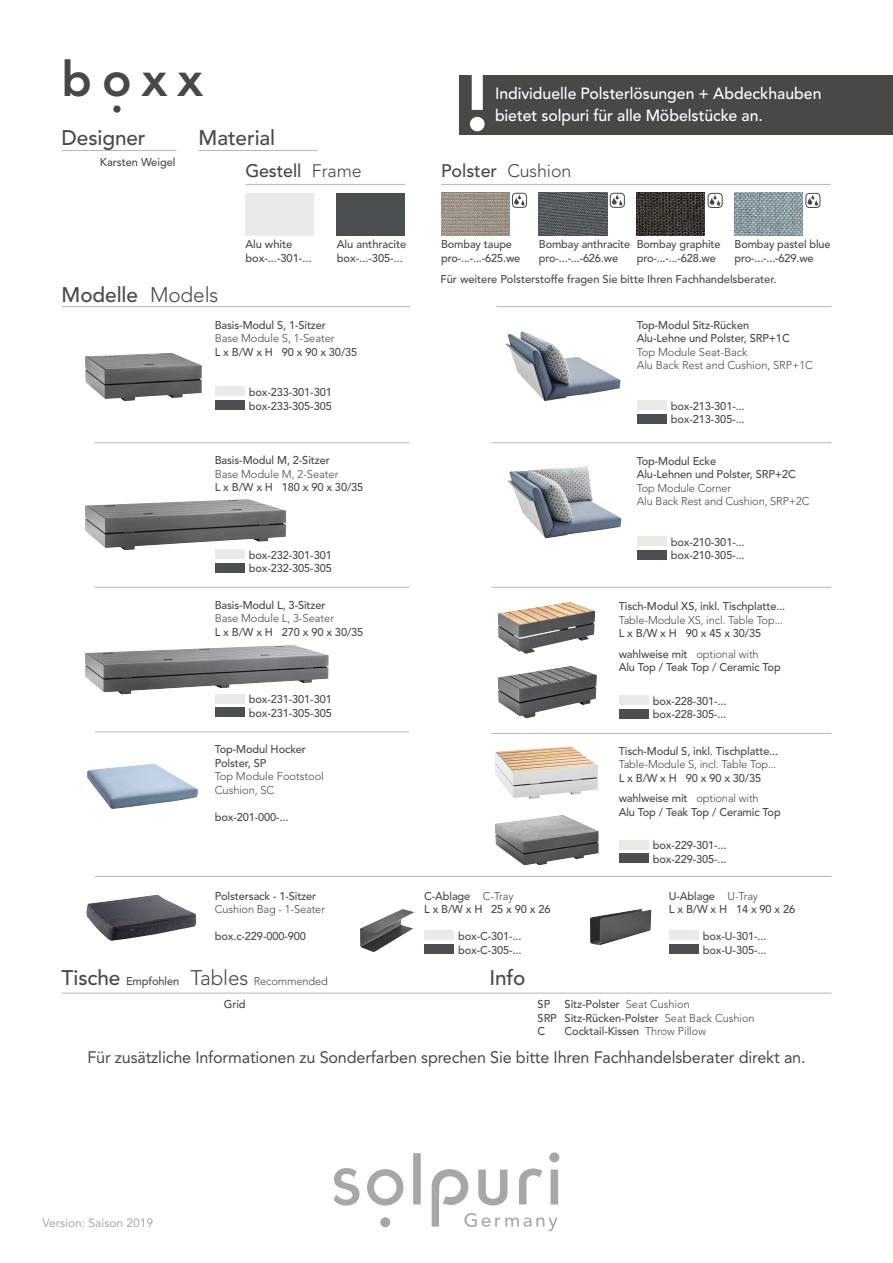
<style>
.page{position:relative;width:893px;height:1263px;background:#fff}
.page>*{position:absolute;margin:0;border:0;box-sizing:border-box;transform-origin:0 0}
.t1{font:800 48.6px "Avenir LT Std";color:#484847}
.t2{font:500 21px "Avenir LT Std";letter-spacing:-.005em;color:#484847}
.t3{font:500 18px "Avenir LT Std";letter-spacing:-.005em;color:#484847}
.t4{font:16.5px "Avenir LT Std";letter-spacing:-.01em;color:#484847}
.t5{font:500 16.2px/22.5px "Avenir LT Std";color:#fff}
.t6{font:12px "Avenir LT Std";color:#a7a7a8}
.t7{font:500 11.25px/13.5px "Avenir LT Std";letter-spacing:-.01em;color:#484847}
.t8{font:300 11.25px/13.5px "Avenir LT Std";letter-spacing:-.005em;color:#484847}
.s1{font-weight:300}
.s2{font-size:21px}
.s3{font-weight:300;font-size:21px}
</style>
<div class="page">
<svg style="left:367px;top:1169px;width:36px;height:36px"></svg>
<div style="left:413px;top:1153px;width:8px;height:51px;background:#a7a7a8"></div>
<div style="left:380px;top:1217px;width:10px;height:10px;background:#a7a7a8;border-radius:50%"></div>
<div style="left:549px;top:1152px;width:10px;height:10px;background:#a7a7a8;border-radius:50%"></div>
<div style="left:551px;top:1169px;width:7px;height:35px;background:#a7a7a8"></div>
<svg style="left:334px;top:1168px;width:25px;height:37px"></svg>
<svg style="left:432px;top:1168px;width:125px;height:63px"></svg>
<hr style="left:62px;top:993px;width:769px;height:1px;background:#b5b6b7">
<hr style="left:95px;top:731px;width:314px;height:1px;background:#b5b6b7">
<hr style="left:95px;top:876px;width:736px;height:1px;background:#b5b6b7">
<hr style="left:95px;top:587px;width:314px;height:1px;background:#b5b6b7">
<hr style="left:491px;top:733px;width:340px;height:1px;background:#b5b6b7">
<hr style="left:95px;top:442px;width:314px;height:1px;background:#b5b6b7">
<hr style="left:491px;top:442px;width:340px;height:1px;background:#b5b6b7">
<hr style="left:491px;top:587px;width:340px;height:1px;background:#b5b6b7">
<div style="left:215px;top:386px;width:29px;height:10px;background:#e9ebe9"></div>
<div style="left:215px;top:400px;width:29px;height:9px;background:#4b4f50"></div>
<div style="left:215px;top:549px;width:29px;height:10px;background:#e9ebe9"></div>
<div style="left:215px;top:563px;width:29px;height:9px;background:#4b4f50"></div>
<div style="left:215px;top:694px;width:29px;height:9px;background:#e9ebe9"></div>
<div style="left:215px;top:707px;width:29px;height:10px;background:#4b4f50"></div>
<img style="left:85px;top:645px;width:244px;height:49px">
<img style="left:85px;top:499px;width:201px;height:51px">
<img style="left:85px;top:353px;width:117px;height:48px">
<img style="left:87px;top:764px;width:111px;height:45px">
<div style="left:619px;top:695px;width:29px;height:10px;background:#e9ebe9"></div>
<div style="left:619px;top:709px;width:29px;height:9px;background:#4b4f50"></div>
<img style="left:360px;top:909px;width:54px;height:43px">
<div style="left:619px;top:840px;width:29px;height:9px;background:#e9ebe9"></div>
<div style="left:424px;top:930px;width:30px;height:10px;background:#e9ebe9"></div>
<div style="left:619px;top:853px;width:29px;height:10px;background:#4b4f50"></div>
<div style="left:424px;top:944px;width:30px;height:9px;background:#4b4f50"></div>
<img style="left:86px;top:895px;width:110px;height:46px">
<div style="left:669px;top:930px;width:30px;height:10px;background:#e9ebe9"></div>
<div style="left:669px;top:944px;width:30px;height:9px;background:#4b4f50"></div>
<img style="left:590px;top:909px;width:61px;height:36px">
<hr style="left:62px;top:306px;width:348px;height:1px;background:#b5b6b7">
<hr style="left:496px;top:306px;width:335px;height:1px;background:#b5b6b7">
<div style="left:637px;top:536px;width:29px;height:10px;background:#e9ebe9"></div>
<div style="left:637px;top:400px;width:29px;height:10px;background:#e9ebe9"></div>
<div style="left:637px;top:414px;width:29px;height:9px;background:#4b4f50"></div>
<div style="left:637px;top:550px;width:29px;height:9px;background:#4b4f50"></div>
<img style="left:505px;top:331px;width:116px;height:70px">
<img style="left:507px;top:466px;width:114px;height:72px">
<div style="left:459px;top:75px;width:434px;height:60px;background:#484847"></div>
<svg style="left:470px;top:75px;width:15px;height:56px"></svg>
<hr style="left:199px;top:150px;width:119px;height:1px;background:#b5b6b7">
<hr style="left:62px;top:150px;width:114px;height:1px;background:#b5b6b7">
<div style="left:245px;top:193px;width:68px;height:42px;background:#e9ebe9"></div>
<div style="left:337px;top:193px;width:68px;height:42px;background:#4b4f50"></div>
<hr style="left:245px;top:184px;width:160px;height:1px;background:#b5b6b7">
<div style="left:113px;top:105px;width:8px;height:8px;background:#484847;border-radius:50%"></div>
<img style="left:498px;top:666px;width:99px;height:52px">
<img style="left:495px;top:815px;width:104px;height:50px">
<img style="left:495px;top:746px;width:103px;height:53px">
<img style="left:498px;top:602px;width:97px;height:52px">
<hr style="left:441px;top:184px;width:390px;height:1px;background:#b5b6b7">
<div style="left:512px;top:193px;width:15px;height:15px;border:1px solid #484847;border-radius:4px"></div>
<svg style="left:514px;top:194px;width:11px;height:12px"></svg>
<img style="left:441px;top:193px;width:68px;height:42px">
<div style="left:610px;top:193px;width:15px;height:15px;border:1px solid #484847;border-radius:4px"></div>
<svg style="left:612px;top:194px;width:11px;height:12px"></svg>
<img style="left:539px;top:193px;width:68px;height:42px">
<div style="left:708px;top:193px;width:15px;height:15px;border:1px solid #484847;border-radius:4px"></div>
<svg style="left:709px;top:194px;width:11px;height:12px"></svg>
<div style="left:805px;top:193px;width:15px;height:15px;border:1px solid #484847;border-radius:4px"></div>
<svg style="left:807px;top:194px;width:11px;height:12px"></svg>
<img style="left:637px;top:193px;width:68px;height:42px">
<img style="left:735px;top:193px;width:68px;height:42px">
<h1 class="t1" style="left:62px;top:51px;width:143px">boxx</h1>
<h2 class="t2" style="left:62px;top:125px;width:85px">Designer</h2>
<h2 class="t2" style="left:199px;top:125px;width:78px">Material</h2>
<p class="t7" style="left:100px;top:155px;width:77px">Karsten Weigel</p>
<h3 class="t3" style="left:245px;top:161px;width:118px">Gestell <span class="s1">Frame</span></h3>
<h3 class="t5" style="left:495px;top:83px;width:328px">Individuelle Polsterlösungen + Abdeckhauben bietet solpuri für alle Möbelstücke an.</h3>
<h3 class="t3" style="left:441px;top:161px;width:132px">Polster <span class="s1">Cushion</span></h3>
<h2 class="t2" style="left:62px;top:282px;width:158px">Modelle <span class="s1">Models</span></h2>
<p class="t7" style="left:245px;top:238px;width:68px">Alu white box-...-301-...</p>
<p class="t7" style="left:337px;top:238px;width:71px">Alu anthracite box-...-305-...</p>
<p class="t7" style="left:215px;top:318px;width:113px">Basis-Modul S, 1-Sitzer</p>
<p class="t8" style="left:215px;top:332px;width:121px">Base Module S, 1-Seater</p>
<p class="t7" style="left:215px;top:345px;width:144px">L x B/W x H 90 x 90 x 30/35</p>
<p class="t7" style="left:249px;top:386px;width:85px">box-233-301-301 box-233-305-305</p>
<p class="t7" style="left:215px;top:454px;width:117px">Basis-Modul M, 2-Sitzer</p>
<p class="t8" style="left:215px;top:467px;width:125px">Base Module M, 2-Seater</p>
<p class="t7" style="left:215px;top:481px;width:150px">L x B/W x H 180 x 90 x 30/35</p>
<p class="t7" style="left:249px;top:548px;width:85px">box-232-301-301 box-232-305-305</p>
<p class="t7" style="left:215px;top:598px;width:112px">Basis-Modul L, 3-Sitzer</p>
<p class="t8" style="left:215px;top:612px;width:121px">Base Module L, 3-Seater</p>
<p class="t7" style="left:215px;top:625px;width:150px">L x B/W x H 270 x 90 x 30/35</p>
<p class="t7" style="left:249px;top:693px;width:85px">box-231-301-301 box-231-305-305</p>
<p class="t7" style="left:215px;top:743px;width:93px">Top-Modul Hocker<br>Polster, SP</p>
<p class="t8" style="left:215px;top:770px;width:111px">Top Module Footstool<br>Cushion, SC</p>
<p class="t7" style="left:215px;top:810px;width:75px">box-201-000-...</p>
<p class="t7" style="left:215px;top:889px;width:103px">Polstersack - 1-Sitzer</p>
<p class="t8" style="left:215px;top:902px;width:112px">Cushion Bag - 1-Seater</p>
<p class="t7" style="left:215px;top:930px;width:93px">box.c-229-000-900</p>
<p class="t7" style="left:224px;top:970px;width:105px;line-height:22.6px;text-indent:-162px"><span class="s2">Tische</span> Empfohlen <span class="s3">Tables</span> <span class="s1">Recommended<br></span>Grid</p>
<p class="t7" style="left:441px;top:238px;width:81px">Bombay taupe pro-...-...-625.we</p>
<p class="t7" style="left:539px;top:238px;width:93px">Bombay anthracite pro-...-...-626.we</p>
<p class="t7" style="left:637px;top:238px;width:85px">Bombay graphite pro-...-...-628.we</p>
<p class="t7" style="left:735px;top:238px;width:97px">Bombay pastel blue pro-...-...-629.we</p>
<p class="t7" style="left:440px;top:273px;width:338px">Für weitere Polsterstoffe fragen Sie bitte Ihren Fachhandelsberater.</p>
<p class="t7" style="left:637px;top:318px;width:154px">Top-Modul Sitz-Rücken<br>Alu-Lehne und Polster, SRP+1C</p>
<p class="t8" style="left:637px;top:345px;width:178px">Top Module Seat-Back<br>Alu Back Rest and Cushion, SRP+1C</p>
<p class="t7" style="left:671px;top:399px;width:75px">box-213-301-... box-213-305-...</p>
<p class="t7" style="left:637px;top:454px;width:160px">Top-Modul Ecke<br>Alu-Lehnen und Polster, SRP+2C</p>
<p class="t8" style="left:637px;top:481px;width:174px">Top Module Corner<br>Alu Back Rest and Cushion, SRP+2C</p>
<p class="t7" style="left:671px;top:535px;width:75px">box-210-301-... box-210-305-...</p>
<p class="t7" style="left:424px;top:889px;width:128px">C-Ablage <span class="s1">C-Tray<br></span>L x B/W x H 25 x 90 x 26</p>
<p class="t7" style="left:458px;top:930px;width:65px">box-C-301-... box-C-305-...</p>
<h2 class="t2" style="left:489px;top:966px;width:38px">Info</h2>
<p class="t7" style="left:619px;top:600px;width:168px">Tisch-Modul XS, inkl. Tischplatte...</p>
<p class="t8" style="left:619px;top:613px;width:166px">Table-Module XS, incl. Table Top...</p>
<p class="t7" style="left:619px;top:624px;width:144px;line-height:20.2px">L x B/W x H 90 x 45 x 30/35 wahlweise mit <span class="s1">optional with</span></p>
<p class="t7" style="left:619px;top:661px;width:164px">Alu Top / Teak Top / Ceramic Top</p>
<p class="t7" style="left:653px;top:694px;width:75px">box-228-301-... box-228-305-...</p>
<p class="t7" style="left:619px;top:745px;width:161px">Tisch-Modul S, inkl. Tischplatte...</p>
<p class="t8" style="left:619px;top:758px;width:159px">Table-Module S, incl. Table Top...</p>
<p class="t7" style="left:619px;top:768px;width:144px;line-height:20.2px">L x B/W x H 90 x 90 x 30/35 wahlweise mit <span class="s1">optional with</span></p>
<p class="t7" style="left:619px;top:805px;width:164px">Alu Top / Teak Top / Ceramic Top</p>
<p class="t7" style="left:653px;top:839px;width:75px">box-229-301-... box-229-305-...</p>
<p class="t7" style="left:669px;top:889px;width:128px">U-Ablage <span class="s1">U-Tray<br></span>L x B/W x H 14 x 90 x 26</p>
<p class="t7" style="left:703px;top:930px;width:65px">box-U-301-... box-U-305-...</p>
<p class="t7" style="left:538px;top:998px;width:219px;text-indent:27px">Sitz-Polster <span class="s1">Seat Cushion<br></span>SRP Sitz-Rücken-Polster <span class="s1">Seat Back Cushion<br></span>C</p>
<p class="t7" style="left:538px;top:998px;width:14px">SP</p>
<p class="t7" style="left:565px;top:1025px;width:143px">Cocktail-Kissen <span class="s1">Throw Pillow</span></p>
<h3 class="t4" style="left:87px;top:1047px;width:720px">Für zusätzliche Informationen zu Sonderfarben sprechen Sie bitte Ihren Fachhandelsberater direkt an.</h3>
<p class="t6" style="left:43px;top:1216px;width:112px">Version: Saison 2019</p>
</div>
